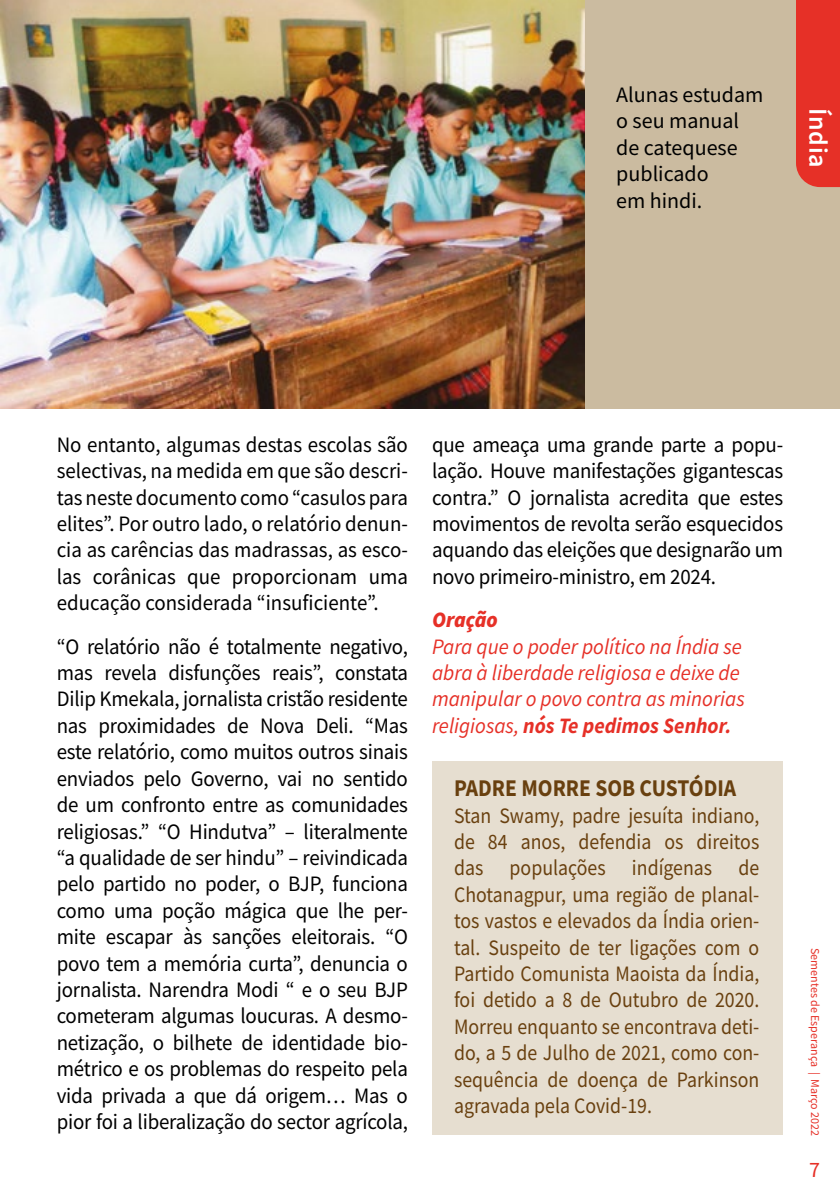
<style>
.page{position:relative;width:840px;height:1191px;background:#fff}
.page>*{position:absolute;margin:0;border:0;box-sizing:border-box;transform-origin:0 0}
.t1{font:600 26px "Source Sans Pro";color:#fff}
.t2{font:700 24px "Source Sans Pro";color:#69400f;scale:.9 1}
.t3{font:22px/26.4px "Source Sans Pro";letter-spacing:-.01em;color:#000;text-align:justify;scale:.95 1}
.t4{font:22px/26.4px "Source Sans Pro";color:#69400f;text-align:justify;scale:.9 1}
.t5{font:italic 22px/26.4px "Source Sans Pro";color:#e63027;scale:.95 1}
.t6{font:22px/26.4px "Source Sans Pro";letter-spacing:-.01em;color:#000}
.t7{font:italic 900 22px "Source Sans Pro";color:#e63027;scale:.95 1}
.t8{font:22px "Source Sans Pro";color:#e63027}
.t9{font:12px "Source Sans Pro";color:#e63027}
.s1{font-weight:700}
</style>
<div class="page">
<div style="left:272px;top:0;width:567px;height:408px;background:#cbbba0"></div>
<img style="left:0;top:0;width:584px;height:408px">
<div style="left:796px;top:0;width:43px;height:187px;background:#e63027"></div>
<div style="left:432px;top:761px;width:350px;height:373px;background:#e6ded0"></div>
<p class="t6" style="left:616px;top:81px;width:148px">Alunas estudam</p>
<p class="t6" style="left:616px;top:108px;width:124px">o seu manual de catequese publicado em hindi.</p>
<p class="t1" style="left:834px;top:108px;width:61px;rotate:90deg">Índia</p>
<p class="t3" style="left:57px;top:431px;width:371px">No entanto, algumas destas escolas são selectivas, na medida em que são descri&shy;tas neste documento como “casulos para elites”. Por outro lado, o relatório denun&shy;cia as carências das madrassas, as esco&shy;las corânicas que proporcionam uma educação considerada “insuficiente”.</p>
<p class="t3" style="left:57px;top:633px;width:371px">“O relatório não é totalmente negativo, mas revela disfunções reais”, constata Dilip Kmekala, jornalista cristão residente nas proximidades de Nova Deli. “Mas este relatório, como muitos outros sinais enviados pelo Governo, vai no sentido de um confronto entre as comunidades religiosas.” “O Hindutva” – literalmente “a qualidade de ser hindu” – reivindicada pelo partido no poder, o BJP, funciona como uma poção mágica que lhe per&shy;mite escapar às sanções eleitorais. “O povo tem a memória curta”, denuncia o jornalista. Narendra Modi “ e o seu BJP cometeram algumas loucuras. A desmo&shy;netização, o bilhete de identidade bio&shy;métrico e os problemas do respeito pela vida privada a que dá origem… Mas o pior foi a liberalização do sector agrícola,</p>
<p class="t3" style="left:432px;top:431px;width:371px">que ameaça uma grande parte a popu&shy;lação. Houve manifestações gigantescas contra.” O jornalista acredita que estes movimentos de revolta serão esquecidos aquando das eleições que designarão um novo primeiro-ministro, em 2024.</p>
<p class="t7" style="left:432px;top:605px;width:71px">Oração</p>
<p class="t5" style="left:432px;top:633px;width:330px">Para que o poder político na Índia se abra à liberdade religiosa e deixe de manipular o povo contra as minorias religiosas, <span class="s1">nós Te pedimos Senhor.</span></p>
<p class="t2" style="left:454px;top:772px;width:315px">PADRE MORRE SOB CUSTÓDIA</p>
<p class="t4" style="left:454px;top:802px;width:340px">Stan Swamy, padre jesuíta indiano, de 84 anos, defendia os direitos das populações indígenas de Chotanagpur, uma região de planal&shy;tos vastos e elevados da Índia orien&shy;tal. Suspeito de ter ligações com o Partido Comunista Maoista da Índia, foi detido a 8 de Outubro de 2020.<br>Morreu enquanto se encontrava deti&shy;do, a 5 de Julho de 2021, como con&shy;sequência de doença de Parkinson agravada pela Covid-19.</p>
<p class="t9" style="left:822px;top:948px;width:190px;rotate:90deg">Sementes de Esperança | Março 2022</p>
<p class="t8" style="left:808px;top:1155px;width:12px">7</p>
</div>
